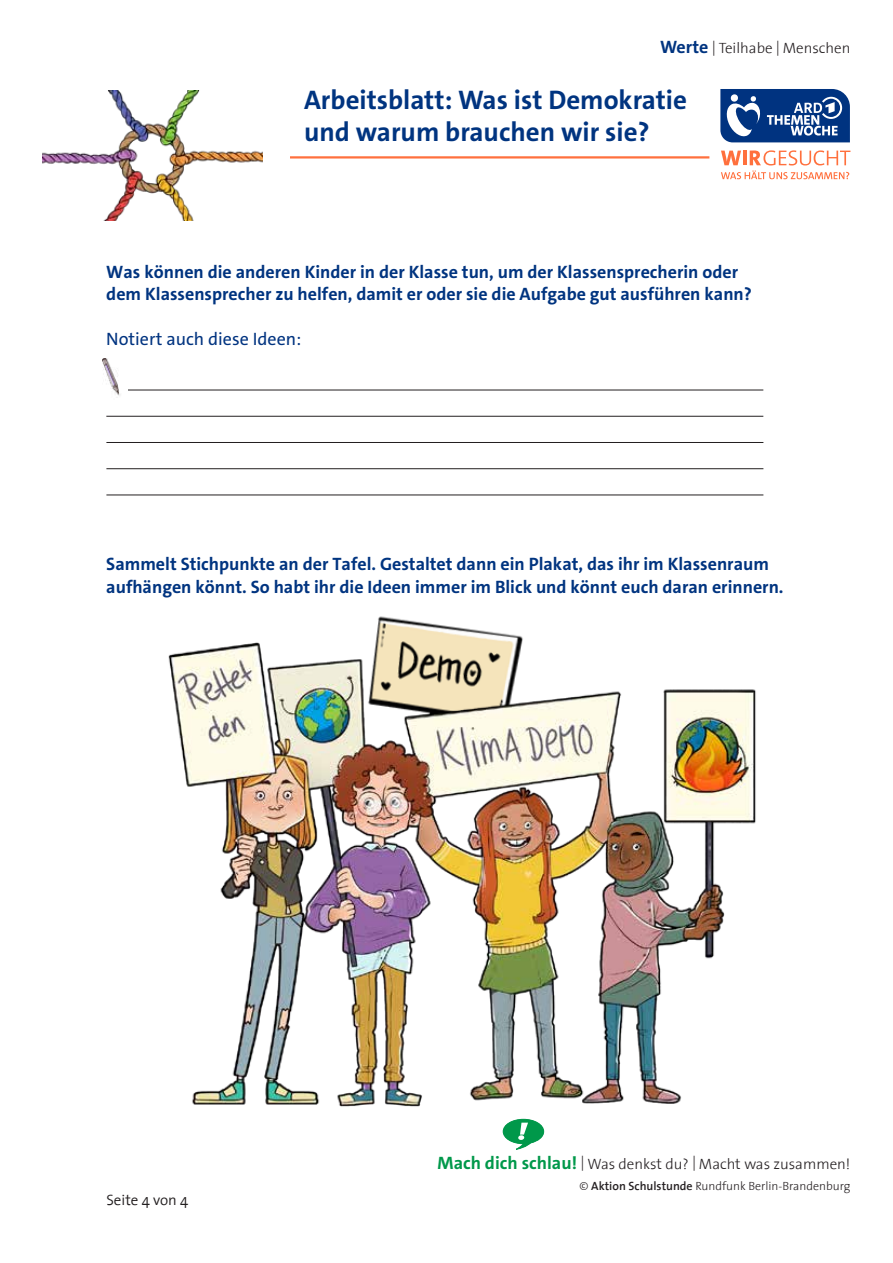
<style>
.page{position:relative;width:893px;height:1263px;background:#fff}
.page>*{position:absolute;margin:0;border:0;box-sizing:border-box;transform-origin:0 0}
.t1{font:700 27px/32.4px "The Sans C5";color:#003480}
.t2{font:700 18px/22.5px "The Sans C5";color:#003480}
.t3{font:18px "The Sans C5";color:#003380}
.t4{font:300 15px "The Sans 3";color:#241f21}
.t5{font:300 15px "The Sans 4";color:#231f20}
.t6{font:300 12px "The Sans 3";color:#241f21}
.s1{font-family:"The Sans C5";font-weight:700;font-size:18px;color:#003480}
.s2{font-family:"The Sans C5";font-weight:700;font-size:18px;color:#00984a}
.s3{font-family:"The Sans 6";font-weight:600}
</style>
<div class="page">
<svg style="left:503px;top:1133px;width:41px;height:17px"></svg>
<hr style="left:290px;top:156px;width:419px;height:3px;background:#ff703e">
<svg style="left:721px;top:150px;width:129px;height:29px"></svg>
<svg style="left:720px;top:89px;width:130px;height:53px"></svg>
<img style="left:43px;top:90px;width:219px;height:130px">
<img style="left:168px;top:616px;width:588px;height:517px">
<hr style="left:106px;top:390px;width:657px;height:1px;background:#231f20">
<hr style="left:106px;top:468px;width:657px;height:1px;background:#231f20">
<hr style="left:106px;top:442px;width:657px;height:1px;background:#231f20">
<hr style="left:106px;top:416px;width:657px;height:1px;background:#231f20">
<hr style="left:106px;top:495px;width:657px;height:1px;background:#231f20">
<div style="left:99px;top:358px;width:28px;height:41px;background:#fff"></div>
<img style="left:102px;top:358px;width:19px;height:38px">
<p class="t4" style="left:660px;top:36px;width:192px"><span class="s1">Werte</span> | Teilhabe | Menschen</p>
<h1 class="t1" style="left:304px;top:84px;width:384px">Arbeitsblatt: Was ist Demokratie und warum brauchen wir sie?</h1>
<p class="t2" style="left:106px;top:260px;width:647px">Was können die anderen Kinder in der Klasse tun, um der Klassensprecherin oder dem Klassensprecher zu helfen, damit er oder sie die Aufgabe gut ausführen kann?</p>
<p class="t3" style="left:106px;top:327px;width:197px">Notiert auch diese Ideen:</p>
<p class="t2" style="left:106px;top:553px;width:679px">Sammelt Stichpunkte an der Tafel. Gestaltet dann ein Plakat, das ihr im Klassenraum aufhängen könnt. So habt ihr die Ideen immer im Blick und könnt euch daran erinnern.</p>
<p class="t5" style="left:106px;top:1188px;width:83px">Seite 4 von 4</p>
<p class="t4" style="left:438px;top:1151px;width:414px"><span class="s2">Mach dich schlau!</span> | Was denkst du? | Macht was zusammen!</p>
<p class="t6" style="left:580px;top:1176px;width:272px">© <span class="s3">Aktion Schulstunde</span> Rundfunk Berlin-Brandenburg</p>
</div>
